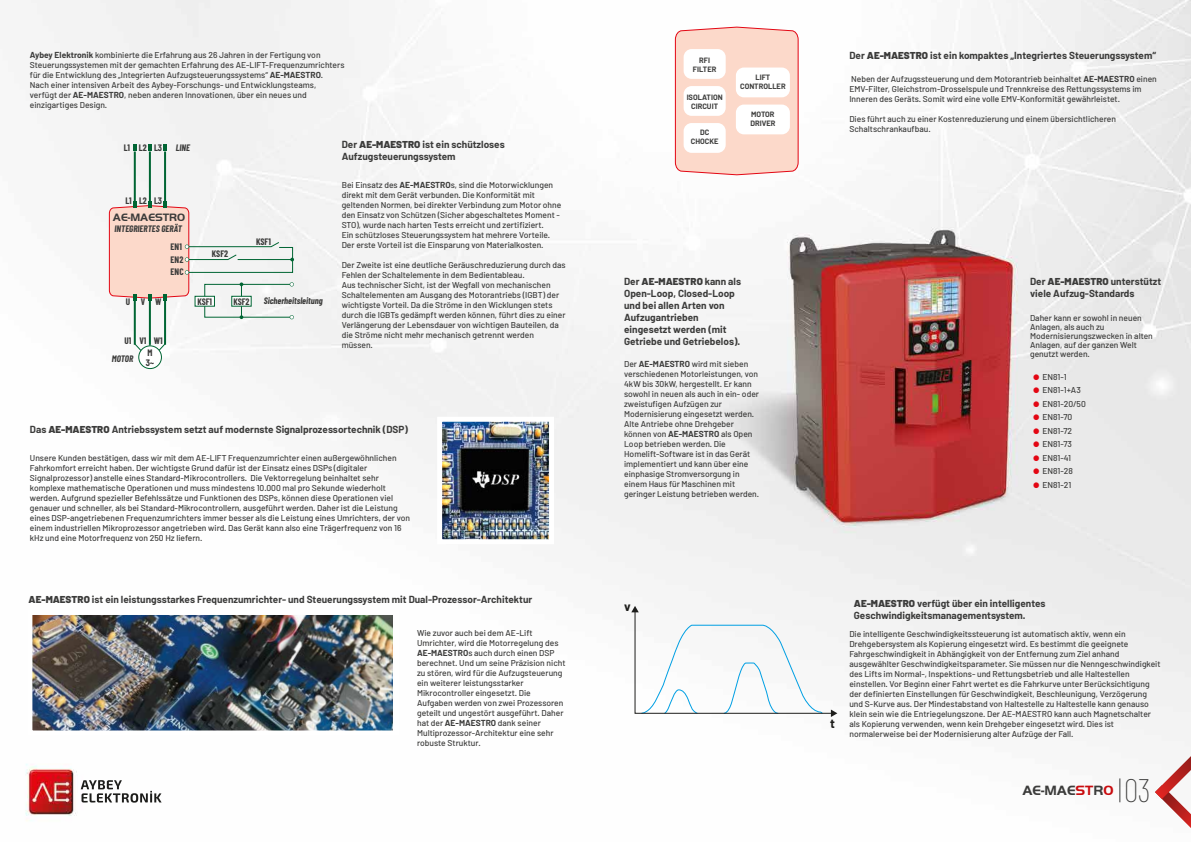
<style>
.page{position:relative;width:1191px;height:842px;background:#fff}
.page>*{position:absolute;margin:0;border:0;box-sizing:border-box;transform-origin:0 0}
.t1{font:500 40.3px "Futura";color:#e30613}
.t2{font:100 32.5px "Barlow Condensed";color:#3c3c3b}
.t3{font:700 14px "Handel Got D";color:#3c3c3b}
.t4{font:700 12.7px "Barlow";color:#1d1d1b}
.t5{font:700 11.1px "Handel Got D";color:#3c3c3b}
.t6{font:700 10px/12px "Barlow";color:#3c3c3b}
.t7{font:700 9.2px/12.8px "Barlow Condensed";color:#3c3c3b}
.t8{font:italic 700 9.2px "Barlow Condensed";color:#3c3c3b}
.t9{font:500 8.5px/10px "Barlow";color:#3c3c3b}
.t10{font:700 7.5px/9px "Barlow";color:#3c3c3b;text-align:center}
.s1{font-weight:700}
.s2{font-weight:900}
.s3{color:#c90c0f}
</style>
<div class="page">
<img style="left:25px;top:0;width:1166px;height:821px">
<svg style="left:1155px;top:756px;width:36px;height:72px"></svg>
<svg style="left:1119px;top:778px;width:1px;height:24px"></svg>
<img style="left:33px;top:616px;width:360px;height:113px">
<div style="left:27px;top:610px;width:372px;height:125px;border:5px solid #fff"></div>
<svg style="left:133px;top:145px;width:3px;height:6px"></svg>
<hr style="left:134px;top:152px;width:2px;height:51px;background:#006533">
<svg style="left:148px;top:145px;width:4px;height:6px"></svg>
<hr style="left:149px;top:152px;width:2px;height:51px;background:#006533">
<svg style="left:163px;top:145px;width:4px;height:6px"></svg>
<hr style="left:164px;top:152px;width:2px;height:51px;background:#006533">
<hr style="left:134px;top:299px;width:2px;height:46px;background:#006533">
<hr style="left:149px;top:299px;width:2px;height:46px;background:#006533">
<hr style="left:164px;top:299px;width:2px;height:46px;background:#006533">
<svg style="left:290px;top:315px;width:4px;height:4px"></svg>
<hr style="left:241px;top:284px;width:1px;height:33px;background:#006533">
<svg style="left:108px;top:201px;width:186px;height:99px"></svg>
<svg style="left:157px;top:342px;width:9px;height:11px"></svg>
<svg style="left:133px;top:342px;width:10px;height:11px"></svg>
<div style="left:139px;top:346px;width:22px;height:23px;background:#fff;border-radius:50%"></div>
<div style="left:138px;top:345px;width:24px;height:24px;border:1px solid #006533;border-radius:50%"></div>
<div style="left:194px;top:296px;width:21px;height:11px;background:#fff;border:1px solid #006533"></div>
<div style="left:231px;top:296px;width:21px;height:11px;background:#fff;border:1px solid #006533"></div>
<img style="left:443px;top:423px;width:105px;height:115px">
<div style="left:437px;top:417px;width:117px;height:127px;border:5px solid #fff"></div>
<svg style="left:631px;top:606px;width:206px;height:111px"></svg>
<svg style="left:674px;top:26px;width:125px;height:150px"></svg>
<svg style="left:81px;top:780px;width:81px;height:23px"></svg>
<p class="t9" style="left:30px;top:49px;width:316px"><span class="s1">Aybey Elektronik</span> kombinierte die Erfahrung aus 26 Jahren in der Fertigung von Steuerungssystemen mit der gemachten Erfahrung des AE-LIFT-Frequenzumrichters für die Entwicklung des „Integrierten Aufzugsteuerungssystems“ <span class="s1">AE-MAESTRO</span>.<br>Nach einer intensiven Arbeit des Aybey-Forschungs- und Entwicklungsteams, verfügt der <span class="s1">AE-MAESTRO</span>, neben anderen Innovationen, über ein neues und einzigartiges Design.</p>
<p class="t7" style="left:124px;top:141px;width:40px">L1 L2 L3</p>
<p class="t8" style="left:176px;top:142px;width:16px">LINE</p>
<p class="t7" style="left:125px;top:195px;width:38px">L1 L2 L3</p>
<h3 class="t5" style="left:113px;top:210px;width:74px">AE-MAESTRO</h3>
<p class="t8" style="left:115px;top:223px;width:69px">INTEGRIERTES GERÄT</p>
<p class="t7" style="left:171px;top:240px;width:14px">EN1<br>EN2<br>ENC</p>
<p class="t7" style="left:126px;top:295px;width:37px">UVW</p>
<p class="t7" style="left:124px;top:334px;width:40px">U1 V1 W1</p>
<p class="t8" style="left:112px;top:353px;width:23px">MOTOR</p>
<p class="t7" style="left:146px;top:347px;width:10px;line-height:9.8px">M<br>3~</p>
<p class="t7" style="left:212px;top:247px;width:18px">KSF2</p>
<p class="t7" style="left:256px;top:235px;width:16px">KSF1</p>
<p class="t7" style="left:197px;top:295px;width:16px">KSF1</p>
<p class="t7" style="left:233px;top:295px;width:18px">KSF2</p>
<p class="t8" style="left:264px;top:295px;width:60px">Sicherheitsleitung</p>
<p class="t6" style="left:342px;top:139px;width:165px">Der <span class="s2">AE-MAESTRO</span> ist ein schützloses<br>Aufzugsteuerungssystem</p>
<p class="t9" style="left:342px;top:180px;width:221px">Bei Einsatz des <span class="s1">AE-MAESTRO</span>s, sind die Motorwicklungen direkt mit dem Gerät verbunden. Die Konformität mit geltenden Normen, bei direkter Verbindung zum Motor ohne den Einsatz von Schützen (Sicher abgeschaltetes Moment - STO), wurde nach harten Tests erreicht und zertifiziert.<br>Ein schützloses Steuerungssystem hat mehrere Vorteile.<br>Der erste Vorteil ist die Einsparung von Materialkosten.</p>
<p class="t9" style="left:342px;top:260px;width:226px">Der Zweite ist eine deutliche Geräuschreduzierung durch das Fehlen der Schaltelemente in dem Bedientableau.<br>Aus technischer Sicht, ist der Wegfall von mechanischen Schaltelementen am Ausgang des Motorantriebs (IGBT) der wichtigste Vorteil. Da die Ströme in den Wicklungen stets durch die IGBTs gedämpft werden können, führt dies zu einer Verlängerung der Lebensdauer von wichtigen Bauteilen, da die Ströme nicht mehr mechanisch getrennt werden müssen.</p>
<p class="t6" style="left:30px;top:424px;width:379px">Das <span class="s2">AE-MAESTRO</span> Antriebssystem setzt auf modernste Signalprozessortechnik (DSP)</p>
<p class="t9" style="left:30px;top:453px;width:382px">Unsere Kunden bestätigen, dass wir mit dem AE-LIFT Frequenzumrichter einen außergewöhnlichen Fahrkomfort erreicht haben. Der wichtigste Grund dafür ist der Einsatz eines DSPs (digitaler Signalprozessor) anstelle eines Standard-Mikrocontrollers. Die Vektorregelung beinhaltet sehr komplexe mathematische Operationen und muss mindestens 10.000 mal pro Sekunde wiederholt werden. Aufgrund spezieller Befehlssätze und Funktionen des DSPs, können diese Operationen viel genauer und schneller, als bei Standard-Mikrocontrollern, ausgeführt werden. Daher ist die Leistung eines DSP-angetriebenen Frequenzumrichters immer besser als die Leistung eines Umrichters, der von einem industriellen Mikroprozessor angetrieben wird. Das Gerät kann also eine Trägerfrequenz von 16 kHz und eine Motorfrequenz von 250 Hz liefern.</p>
<p class="t6" style="left:29px;top:593px;width:505px"><span class="s2">AE-MAESTRO</span> ist ein leistungsstarkes Frequenzumrichter- und Steuerungssystem mit Dual-Prozessor-Architektur</p>
<p class="t9" style="left:417px;top:628px;width:150px">Wie zuvor auch bei dem AE-Lift Umrichter, wird die Motorregelung des <span class="s1">AE-MAESTRO</span>s auch durch einen DSP berechnet. Und um seine Präzision nicht zu stören, wird für die Aufzugsteuerung ein weiterer leistungsstarker Mikrocontroller eingesetzt. Die Aufgaben werden von zwei Prozessoren geteilt und ungestört ausgeführt. Daher hat der <span class="s1">AE-MAESTRO</span> dank seiner Multiprozessor-Architektur eine sehr robuste Struktur.</p>
<p class="t10" style="left:693px;top:55px;width:25px">RFI<br>FILTER</p>
<p class="t10" style="left:686px;top:92px;width:37px">ISOLATION<br>CIRCUIT</p>
<p class="t10" style="left:691px;top:128px;width:29px">DC<br>CHOCKE</p>
<p class="t10" style="left:740px;top:73px;width:47px">LIFT<br>CONTROLLER</p>
<p class="t10" style="left:750px;top:110px;width:26px;text-align:left">MOTOR<br>DRIVER</p>
<p class="t6" style="left:849px;top:49px;width:308px">Der <span class="s2">AE-MAESTRO</span> ist ein kompaktes „Integriertes Steuerungssystem“</p>
<p class="t9" style="left:849px;top:74px;width:309px">Neben der Aufzugssteuerung und dem Motorantrieb beinhaltet <span class="s1">AE-MAESTRO</span> einen<br>EMV-Filter, Gleichstrom-Drosselspule und Trennkreise des Rettungssystems im<br>Inneren des Geräts. Somit wird eine volle EMV-Konformität gewährleistet.</p>
<p class="t9" style="left:849px;top:114px;width:268px">Dies führt auch zu einer Kostenreduzierung und einem übersichtlicheren<br>Schaltschrankaufbau.</p>
<p class="t6" style="left:624px;top:275px;width:118px">Der <span class="s2">AE-MAESTRO</span> kann als<br>Open-Loop, Closed-Loop und bei allen Arten von<br>Aufzugantrieben eingesetzt werden (mit<br>Getriebe und Getriebelos).</p>
<p class="t9" style="left:624px;top:359px;width:136px">Der <span class="s1">AE-MAESTRO</span> wird mit sieben verschiedenen Motorleistungen, von<br>4kW bis 30kW, hergestellt. Er kann sowohl in neuen als auch in ein- oder zweistufigen Aufzügen zur<br>Modernisierung eingesetzt werden.<br>Alte Antriebe ohne Drehgeber können von <span class="s1">AE-MAESTRO</span> als Open<br>Loop betrieben werden. Die<br>Homelift-Software ist in das Gerät implementiert und kann über eine einphasige Stromversorgung in einem Haus für Maschinen mit geringer Leistung betrieben werden.</p>
<h3 class="t4" style="left:624px;top:599px;width:8px">v</h3>
<p class="t6" style="left:1030px;top:275px;width:133px">Der <span class="s2">AE-MAESTRO</span> unterstützt viele Aufzug-Standards</p>
<p class="t9" style="left:1030px;top:314px;width:124px;line-height:9px">Daher kann er sowohl in neuen<br>Anlagen, als auch zu<br>Modernisierungszwecken in alten<br>Anlagen, auf der ganzen Welt genutzt werden.</p>
<h1 class="t1" style="left:1030px;top:349px;width:14px">·</h1>
<p class="t9" style="left:1042px;top:372px;width:26px">EN81-1</p>
<h1 class="t1" style="left:1030px;top:363px;width:14px">·</h1>
<p class="t9" style="left:1042px;top:385px;width:40px">EN81-1+A3</p>
<h1 class="t1" style="left:1030px;top:376px;width:14px">·</h1>
<p class="t9" style="left:1042px;top:399px;width:45px">EN81-20/50</p>
<h1 class="t1" style="left:1030px;top:390px;width:14px">·</h1>
<p class="t9" style="left:1042px;top:412px;width:31px">EN81-70</p>
<h1 class="t1" style="left:1030px;top:403px;width:14px">·</h1>
<p class="t9" style="left:1042px;top:426px;width:31px">EN81-72</p>
<h1 class="t1" style="left:1030px;top:417px;width:14px">·</h1>
<p class="t9" style="left:1042px;top:439px;width:31px">EN81-73</p>
<h1 class="t1" style="left:1030px;top:430px;width:14px">·</h1>
<p class="t9" style="left:1042px;top:453px;width:30px">EN81-41</p>
<h1 class="t1" style="left:1030px;top:444px;width:14px">·</h1>
<p class="t9" style="left:1042px;top:466px;width:32px">EN81-28</p>
<h1 class="t1" style="left:1030px;top:457px;width:14px">·</h1>
<p class="t9" style="left:1042px;top:480px;width:30px">EN81-21</p>
<h3 class="t4" style="left:830px;top:716px;width:6px">t</h3>
<p class="t6" style="left:854px;top:597px;width:193px"><span class="s2">AE-MAESTRO</span> verfügt über ein intelligentes<br>Geschwindigkeitsmanagementsystem.</p>
<p class="t9" style="left:849px;top:629px;width:313px">Die intelligente Geschwindigkeitssteuerung ist automatisch aktiv, wenn ein Drehgebersystem als Kopierung eingesetzt wird. Es bestimmt die geeignete Fahrgeschwindigkeit in Abhängigkeit von der Entfernung zum Ziel anhand ausgewählter Geschwindigkeitsparameter. Sie müssen nur die Nenngeschwindigkeit des Lifts im Normal-, Inspektions- und Rettungsbetrieb und alle Haltestellen einstellen. Vor Beginn einer Fahrt wertet es die Fahrkurve unter Berücksichtigung der definierten Einstellungen für Geschwindigkeit, Beschleunigung, Verzögerung und S-Kurve aus. Der Mindestabstand von Haltestelle zu Haltestelle kann genauso klein sein wie die Entriegelungszone. Der AE-MAESTRO kann auch Magnetschalter als Kopierung verwenden, wenn kein Drehgeber eingesetzt wird. Dies ist normalerweise bei der Modernisierung alter Aufzüge der Fall.</p>
<h3 class="t3" style="left:1022px;top:781px;width:92px">AE-MAE<span class="s3">ST</span>R<span class="s3">O</span></h3>
<h2 class="t2" style="left:1125px;top:770px;width:27px">03</h2>
</div>
